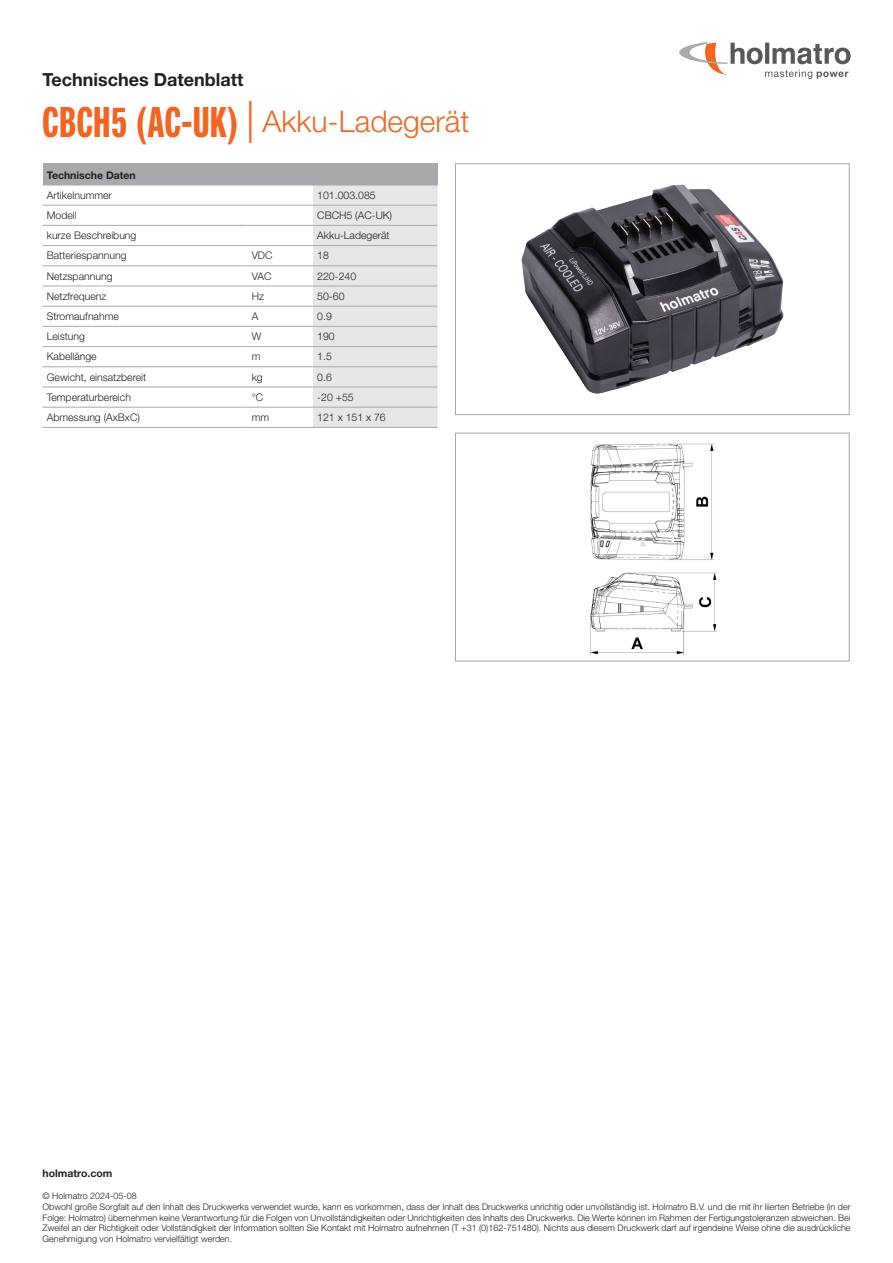
<style>
.page{position:relative;width:893px;height:1263px;background:#fff}
.page>*{position:absolute;margin:0;border:0;box-sizing:border-box;transform-origin:0 0}
.t1{font:300 30px "Helvetica Neue LT Std";color:#f36421}
.t2{font:700 18px "Helvetica Neue LT Std";color:#231f20}
.t3{font:300 10.5px "Helvetica Neue LT Std";color:#231f20}
.t4{font:700 10.5px "Helvetica Neue LT Std";color:#231f20}
.t5{font:300 9px/10.8px "Helvetica Neue LT Std";color:#231f20}
.s1{font-family:"Neue Helvetica Pro 79 Cm";font-weight:700;font-size:42px}
.s2{font-size:42px}
</style>
<div class="page">
<svg style="left:679px;top:42px;width:171px;height:37px"></svg>
<div style="left:43px;top:164px;width:394px;height:21px;background:#a8a9ad"></div>
<svg style="left:313px;top:164px;width:125px;height:263px;background:#e0e1e3"></svg>
<hr style="left:43px;top:185px;width:204px;height:1px;background:#a8a9ad">
<hr style="left:247px;top:185px;width:66px;height:1px;background:#a8a9ad">
<hr style="left:313px;top:185px;width:125px;height:1px;background:#a8a9ad">
<hr style="left:43px;top:205px;width:204px;height:1px;background:#a8a9ad">
<hr style="left:247px;top:205px;width:66px;height:1px;background:#a8a9ad">
<hr style="left:313px;top:205px;width:124px;height:1px;background:#a8a9ad">
<hr style="left:43px;top:225px;width:204px;height:1px;background:#a8a9ad">
<hr style="left:247px;top:225px;width:66px;height:1px;background:#a8a9ad">
<hr style="left:313px;top:225px;width:124px;height:1px;background:#a8a9ad">
<hr style="left:43px;top:245px;width:204px;height:1px;background:#a8a9ad">
<hr style="left:247px;top:245px;width:66px;height:1px;background:#a8a9ad">
<hr style="left:313px;top:245px;width:124px;height:1px;background:#a8a9ad">
<hr style="left:43px;top:265px;width:204px;height:1px;background:#a8a9ad">
<hr style="left:247px;top:265px;width:66px;height:1px;background:#a8a9ad">
<hr style="left:313px;top:265px;width:124px;height:1px;background:#a8a9ad">
<hr style="left:43px;top:286px;width:204px;height:1px;background:#a8a9ad">
<hr style="left:247px;top:286px;width:66px;height:1px;background:#a8a9ad">
<hr style="left:313px;top:286px;width:124px;height:1px;background:#a8a9ad">
<hr style="left:43px;top:306px;width:204px;height:1px;background:#a8a9ad">
<hr style="left:247px;top:306px;width:66px;height:1px;background:#a8a9ad">
<hr style="left:313px;top:306px;width:124px;height:1px;background:#a8a9ad">
<hr style="left:43px;top:326px;width:204px;height:1px;background:#a8a9ad">
<hr style="left:247px;top:326px;width:66px;height:1px;background:#a8a9ad">
<hr style="left:313px;top:326px;width:124px;height:1px;background:#a8a9ad">
<hr style="left:43px;top:346px;width:204px;height:1px;background:#a8a9ad">
<hr style="left:247px;top:346px;width:66px;height:1px;background:#a8a9ad">
<hr style="left:313px;top:346px;width:124px;height:1px;background:#a8a9ad">
<hr style="left:43px;top:366px;width:204px;height:1px;background:#a8a9ad">
<hr style="left:247px;top:366px;width:66px;height:1px;background:#a8a9ad">
<hr style="left:313px;top:366px;width:124px;height:1px;background:#a8a9ad">
<hr style="left:43px;top:387px;width:204px;height:1px;background:#a8a9ad">
<hr style="left:247px;top:387px;width:66px;height:1px;background:#a8a9ad">
<hr style="left:313px;top:387px;width:124px;height:1px;background:#a8a9ad">
<hr style="left:43px;top:427px;width:204px;height:1px;background:#a8a9ad">
<hr style="left:43px;top:407px;width:204px;height:1px;background:#a8a9ad">
<hr style="left:247px;top:427px;width:66px;height:1px;background:#a8a9ad">
<hr style="left:247px;top:407px;width:66px;height:1px;background:#a8a9ad">
<hr style="left:313px;top:427px;width:124px;height:1px;background:#a8a9ad">
<hr style="left:313px;top:407px;width:124px;height:1px;background:#a8a9ad">
<img style="left:590px;top:443px;width:127px;height:212px">
<div style="left:455px;top:433px;width:394px;height:228px;border:1px solid #a8a9ad"></div>
<img style="left:521px;top:184px;width:263px;height:210px">
<div style="left:455px;top:164px;width:394px;height:251px;border:1px solid #a8a9ad"></div>
<h2 class="t2" style="left:43px;top:68px;width:202px">Technisches Datenblatt</h2>
<h1 class="t1" style="left:43px;top:103px;width:428px"><span class="s1">CBCH5 (AC-UK)</span> <span class="s2">|</span> Akku-Ladegerät</h1>
<p class="t4" style="left:47px;top:168px;width:91px">Technische Daten</p>
<p class="t3" style="left:47px;top:189px;width:67px">Artikelnummer</p>
<p class="t3" style="left:317px;top:189px;width:60px">101.003.085</p>
<p class="t3" style="left:47px;top:209px;width:31px">Modell</p>
<p class="t3" style="left:317px;top:209px;width:76px">CBCH5 (AC-UK)</p>
<p class="t3" style="left:47px;top:229px;width:91px">kurze Beschreibung</p>
<p class="t3" style="left:317px;top:229px;width:74px">Akku-Ladegerät</p>
<p class="t3" style="left:47px;top:249px;width:81px">Batteriespannung</p>
<p class="t3" style="left:252px;top:249px;width:22px">VDC</p>
<p class="t3" style="left:317px;top:249px;width:13px">18</p>
<p class="t3" style="left:47px;top:269px;width:67px">Netzspannung</p>
<p class="t3" style="left:252px;top:269px;width:21px">VAC</p>
<p class="t3" style="left:317px;top:269px;width:40px">220-240</p>
<p class="t3" style="left:47px;top:290px;width:61px">Netzfrequenz</p>
<p class="t3" style="left:252px;top:290px;width:14px">Hz</p>
<p class="t3" style="left:317px;top:290px;width:29px">50-60</p>
<p class="t3" style="left:47px;top:310px;width:74px">Stromaufnahme</p>
<p class="t3" style="left:252px;top:310px;width:8px">A</p>
<p class="t3" style="left:317px;top:310px;width:16px">0.9</p>
<p class="t3" style="left:47px;top:330px;width:40px">Leistung</p>
<p class="t3" style="left:252px;top:330px;width:11px">W</p>
<p class="t3" style="left:317px;top:330px;width:19px">190</p>
<p class="t3" style="left:47px;top:350px;width:51px">Kabellänge</p>
<p class="t3" style="left:252px;top:350px;width:10px">m</p>
<p class="t3" style="left:317px;top:350px;width:16px">1.5</p>
<p class="t3" style="left:47px;top:370px;width:101px">Gewicht, einsatzbereit</p>
<p class="t3" style="left:252px;top:370px;width:13px">kg</p>
<p class="t3" style="left:317px;top:370px;width:16px">0.6</p>
<p class="t3" style="left:47px;top:391px;width:86px">Temperaturbereich</p>
<p class="t3" style="left:252px;top:391px;width:13px">°C</p>
<p class="t3" style="left:317px;top:391px;width:38px">-20 +55</p>
<p class="t3" style="left:47px;top:411px;width:95px">Abmessung (AxBxC)</p>
<p class="t3" style="left:252px;top:411px;width:19px">mm</p>
<p class="t3" style="left:317px;top:411px;width:70px">121 x 151 x 76</p>
<p class="t4" style="left:43px;top:1167px;width:71px">holmatro.com</p>
<p class="t5" style="left:43px;top:1190px;width:809px">© Holmatro 2024-05-08<br>Obwohl große Sorgfalt auf den Inhalt des Druckwerks verwendet wurde, kann es vorkommen, dass der Inhalt des Druckwerks unrichtig oder unvollständig ist. Holmatro B.V. und die mit ihr liierten Betriebe (in der Folge: Holmatro) übernehmen keine Verantwortung für die Folgen von Unvollständigkeiten oder Unrichtigkeiten des Inhalts des Druckwerks. Die Werte können im Rahmen der Fertigungstoleranzen abweichen. Bei Zweifel an der Richtigkeit oder Vollständigkeit der Information sollten Sie Kontakt mit Holmatro aufnehmen (T +31 (0)162-751480). Nichts aus diesem Druckwerk darf auf irgendeine Weise ohne die ausdrückliche Genehmigung von Holmatro vervielfältigt werden.</p>
</div>
